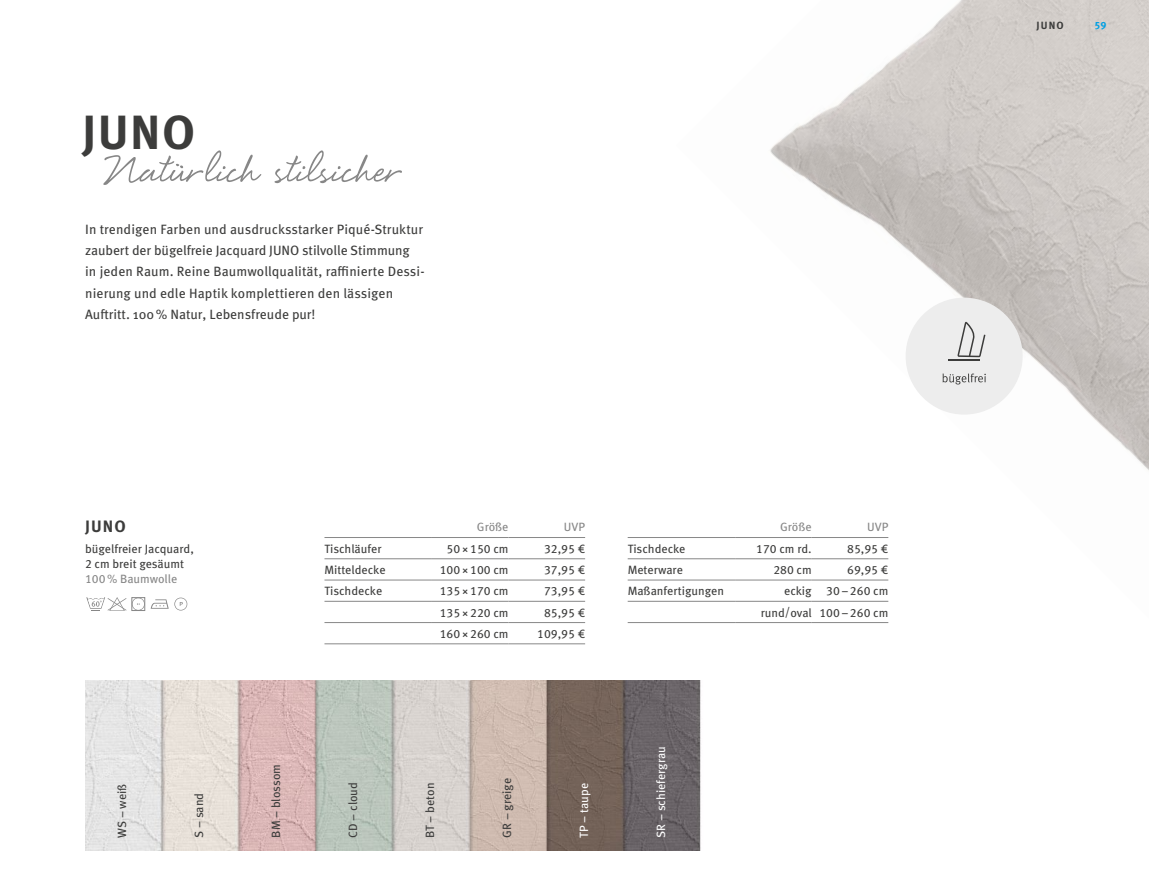
<style>
.page{position:relative;width:1149px;height:893px;background:#fff}
.page>*{position:absolute;margin:0;border:0;box-sizing:border-box;transform-origin:0 0}
.t1{font:72px "Eye Catching";color:#878787}
.t2{font:700 48px "Meta OT";color:#3c3c3b}
.t3{font:700 16.5px "Meta OT";color:#3c3c3b}
.t4{font:13.5px/21.3px "Meta OT";color:#3c3c3b}
.t5{font:12px/15px "Meta OT";color:#3c3c3b}
.t6{font:12px "Meta OT";color:#878787}
.t7{font:12px "Meta OT";color:#fff}
.t8{font:700 10.5px "Meta OT";color:#3c3c3b}
.t9{font:700 10.5px "Meta OT";color:#009fe3}
</style>
<div class="page">
<img style="left:85px;top:680px;width:616px;height:170px">
<img style="left:675px;top:0;width:473px;height:602px">
<svg style="left:86px;top:597px;width:40px;height:14px"></svg>
<div style="left:131px;top:597px;width:14px;height:14px;border:1px solid #878787"></div>
<svg style="left:132px;top:598px;width:13px;height:12px"></svg>
<svg style="left:151px;top:598px;width:36px;height:12px"></svg>
<hr style="left:627px;top:537px;width:108px;height:1px;background:#878787">
<hr style="left:735px;top:537px;width:76px;height:1px;background:#878787">
<hr style="left:811px;top:537px;width:77px;height:1px;background:#878787">
<hr style="left:627px;top:558px;width:108px;height:1px;background:#878787">
<hr style="left:735px;top:558px;width:76px;height:1px;background:#878787">
<hr style="left:811px;top:558px;width:77px;height:1px;background:#878787">
<hr style="left:627px;top:580px;width:108px;height:1px;background:#878787">
<hr style="left:627px;top:601px;width:108px;height:1px;background:#878787">
<hr style="left:627px;top:622px;width:108px;height:1px;background:#878787">
<hr style="left:735px;top:580px;width:76px;height:1px;background:#878787">
<hr style="left:811px;top:580px;width:77px;height:1px;background:#878787">
<hr style="left:735px;top:601px;width:76px;height:1px;background:#878787">
<hr style="left:811px;top:601px;width:77px;height:1px;background:#878787">
<hr style="left:735px;top:622px;width:76px;height:1px;background:#878787">
<hr style="left:811px;top:622px;width:77px;height:1px;background:#878787">
<hr style="left:324px;top:537px;width:108px;height:1px;background:#878787">
<hr style="left:432px;top:537px;width:76px;height:1px;background:#878787">
<hr style="left:508px;top:537px;width:77px;height:1px;background:#878787">
<hr style="left:324px;top:558px;width:108px;height:1px;background:#878787">
<hr style="left:432px;top:558px;width:76px;height:1px;background:#878787">
<hr style="left:508px;top:558px;width:77px;height:1px;background:#878787">
<hr style="left:324px;top:580px;width:108px;height:1px;background:#878787">
<hr style="left:432px;top:580px;width:76px;height:1px;background:#878787">
<hr style="left:508px;top:580px;width:77px;height:1px;background:#878787">
<hr style="left:324px;top:601px;width:108px;height:1px;background:#878787">
<hr style="left:432px;top:601px;width:76px;height:1px;background:#878787">
<hr style="left:508px;top:601px;width:77px;height:1px;background:#878787">
<hr style="left:324px;top:622px;width:108px;height:1px;background:#878787">
<hr style="left:432px;top:622px;width:76px;height:1px;background:#878787">
<hr style="left:508px;top:622px;width:77px;height:1px;background:#878787">
<hr style="left:324px;top:644px;width:108px;height:1px;background:#878787">
<hr style="left:432px;top:644px;width:76px;height:1px;background:#878787">
<hr style="left:508px;top:644px;width:77px;height:1px;background:#878787">
<div style="left:905px;top:298px;width:117px;height:117px;background:#ededed;border-radius:50%"></div>
<svg style="left:942px;top:373px;width:43px;height:11px"></svg>
<hr style="left:948px;top:359px;width:31px;height:2px;background:#3c3c3b">
<svg style="left:957px;top:322px;width:28px;height:35px"></svg>
<h2 class="t2" style="left:82px;top:102px;width:114px">JUNO</h2>
<h1 class="t1" style="left:103px;top:141px;width:301px">Natürlich stilsicher</h1>
<p class="t4" style="left:85px;top:219px;width:341px">In trendigen Farben und ausdrucksstarker Piqué-Struktur zaubert der bügelfreie Jacquard JUNO stilvolle Stimmung in jeden Raum. Reine Baumwollqualität, raffinierte Dessi&shy;nierung und edle Haptik komplettieren den lässigen Auftritt. 100% Natur, Lebensfreude pur!</p>
<h3 class="t3" style="left:85px;top:515px;width:42px">JUNO</h3>
<p class="t5" style="left:85px;top:541px;width:110px">bügelfreier Jacquard,<br>2 cm breit gesäumt</p>
<p class="t6" style="left:85px;top:571px;width:94px">100% Baumwolle</p>
<p class="t5" style="left:115px;top:838px;width:55px;rotate:-90deg">WS – weiß</p>
<p class="t5" style="left:192px;top:838px;width:46px;rotate:-90deg">S – sand</p>
<p class="t5" style="left:268px;top:838px;width:75px;rotate:-90deg">BM – blossom</p>
<p class="t6" style="left:477px;top:520px;width:33px">Größe</p>
<p class="t6" style="left:563px;top:520px;width:23px">UVP</p>
<p class="t5" style="left:324px;top:541px;width:59px">Tischläufer</p>
<p class="t5" style="left:446px;top:541px;width:63px">50×150 cm</p>
<p class="t5" style="left:544px;top:541px;width:43px">32,95 €</p>
<p class="t5" style="left:324px;top:562px;width:63px">Mitteldecke</p>
<p class="t5" style="left:439px;top:562px;width:70px">100×100 cm</p>
<p class="t5" style="left:544px;top:562px;width:43px">37,95 €</p>
<p class="t5" style="left:324px;top:584px;width:59px">Tischdecke</p>
<p class="t5" style="left:439px;top:584px;width:70px">135×170 cm</p>
<p class="t5" style="left:544px;top:584px;width:43px">73,95 €</p>
<p class="t5" style="left:439px;top:605px;width:70px">135×220 cm</p>
<p class="t5" style="left:544px;top:605px;width:43px">85,95 €</p>
<p class="t5" style="left:439px;top:626px;width:70px">160×260 cm</p>
<p class="t5" style="left:537px;top:626px;width:49px">109,95 €</p>
<p class="t6" style="left:779px;top:520px;width:33px">Größe</p>
<p class="t6" style="left:866px;top:520px;width:23px">UVP</p>
<p class="t5" style="left:627px;top:541px;width:59px">Tischdecke</p>
<p class="t5" style="left:756px;top:541px;width:57px">170 cm rd.</p>
<p class="t5" style="left:847px;top:541px;width:43px">85,95 €</p>
<p class="t5" style="left:627px;top:562px;width:57px">Meterware</p>
<p class="t5" style="left:773px;top:562px;width:40px">280 cm</p>
<p class="t5" style="left:847px;top:562px;width:43px">69,95 €</p>
<p class="t5" style="left:627px;top:584px;width:98px">Maßanfertigungen</p>
<p class="t5" style="left:760px;top:581px;width:129px;line-height:21.3px;text-align:right">eckig 30–260 cm rund/oval 100–260 cm</p>
<p class="t5" style="left:345px;top:838px;width:57px;rotate:-90deg">CD – cloud</p>
<p class="t5" style="left:422px;top:838px;width:56px;rotate:-90deg">BT – beton</p>
<p class="t5" style="left:499px;top:838px;width:61px;rotate:-90deg">GR – greige</p>
<p class="t7" style="left:576px;top:838px;width:56px;rotate:-90deg">TP – taupe</p>
<p class="t7" style="left:653px;top:838px;width:93px;rotate:-90deg">SR – schiefergrau</p>
<p class="t8" style="left:1036px;top:19px;width:29px">JUNO</p>
<p class="t9" style="left:1094px;top:19px;width:13px">59</p>
</div>
